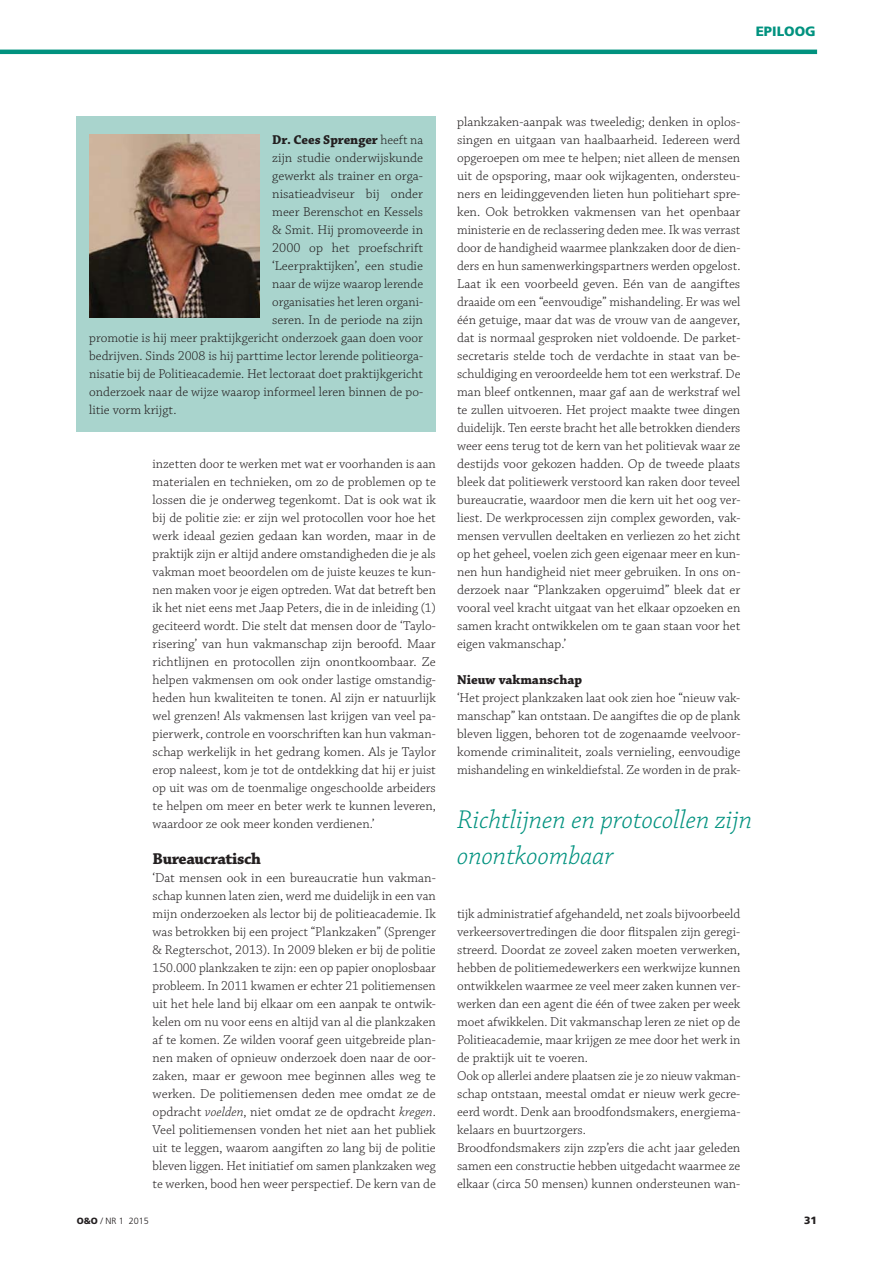
<style>
.page{position:relative;width:893px;height:1263px;background:#fff}
.page>*{position:absolute;margin:0;border:0;box-sizing:border-box;transform-origin:0 0}
.t1{font:italic 300 27px/36px "Chaparral Pro";color:#00927f}
.t2{font:700 16.5px "Chaparral Pro";letter-spacing:-.025em;color:#231f20}
.t3{font:300 13.5px/18px "Chaparral Pro";color:#231f20;text-align:justify}
.t4{font:700 13.5px "Chaparral Pro";color:#231f20}
.t5{font:900 13.5px "Frutiger LT Std";color:#00927f}
.t6{font:900 10.5px "Frutiger LT Std";color:#231f20}
.t7{font:300 9px "Frutiger LT Std";color:#231f20}
.s1{font-weight:300}
.s2{font-style:italic}
.s3{font-weight:900}
</style>
<div class="page">
<hr style="left:0;top:50px;width:817px;height:4px;background:#00927f">
<div style="left:76px;top:116px;width:360px;height:316px;background:#a9d4cd"></div>
<img style="left:89px;top:134px;width:170px;height:183px">
<p class="t5" style="left:756px;top:26px;width:62px">EPILOOG</p>
<p class="t4" style="left:272px;top:134px;width:152px">Dr. Cees Sprenger <span class="s1">heeft na</span></p>
<p class="t3" style="left:272px;top:150px;width:152px">zijn studie onderwijskunde</p>
<p class="t3" style="left:272px;top:168px;width:152px">gewerkt als trainer en orga-</p>
<p class="t3" style="left:272px;top:186px;width:152px">nisatieadviseur bij onder</p>
<p class="t3" style="left:272px;top:204px;width:152px">meer Berenschot en Kessels</p>
<p class="t3" style="left:272px;top:222px;width:152px">&amp; Smit. Hij promoveerde in</p>
<p class="t3" style="left:272px;top:240px;width:152px">2000 op het proefschrift</p>
<p class="t3" style="left:272px;top:258px;width:152px">‘Leerpraktijken’, een studie</p>
<p class="t3" style="left:272px;top:276px;width:152px">naar de wijze waarop lerende</p>
<p class="t3" style="left:272px;top:294px;width:152px">organisaties het leren organi-</p>
<p class="t3" style="left:272px;top:312px;width:152px">seren. In de periode na zijn</p>
<p class="t3" style="left:89px;top:330px;width:335px">promotie is hij meer praktijkgericht onderzoek gaan doen voor</p>
<p class="t3" style="left:89px;top:348px;width:335px">bedrijven. Sinds 2008 is hij parttime lector lerende politieorga-</p>
<p class="t3" style="left:89px;top:366px;width:335px">nisatie bij de Politieacademie. Het lectoraat doet praktijkgericht</p>
<p class="t3" style="left:89px;top:384px;width:335px">onderzoek naar de wijze waarop informeel leren binnen de po-</p>
<p class="t3" style="left:89px;top:402px;width:89px">litie vorm krijgt.</p>
<p class="t3" style="left:153px;top:456px;width:285px">inzetten door te werken met wat er voorhanden is aan materialen en technieken, om zo de problemen op te lossen die je onderweg tegenkomt. Dat is ook wat ik bij de politie zie: er zijn wel protocollen voor hoe het werk ideaal gezien gedaan kan worden, maar in de praktijk zijn er altijd andere omstandigheden die je als vakman moet beoordelen om de juiste keuzes te kun&shy;nen maken voor je eigen optreden. Wat dat betreft ben ik het niet eens met Jaap Peters, die in de inleiding (1) geciteerd wordt. Die stelt dat mensen door de ‘Taylo&shy;risering’ van hun vakmanschap zijn beroofd. Maar richtlijnen en protocollen zijn onontkoombaar. Ze helpen vakmensen om ook onder lastige omstandig&shy;heden hun kwaliteiten te tonen. Al zijn er natuurlijk wel grenzen! Als vakmensen last krijgen van veel pa&shy;pierwerk, controle en voorschriften kan hun vakman&shy;schap werkelijk in het gedrang komen. Als je Taylor erop naleest, kom je tot de ontdekking dat hij er juist op uit was om de toenmalige ongeschoolde arbeiders te helpen om meer en beter werk te kunnen leveren, waardoor ze ook meer konden verdienen.’</p>
<p class="t2" style="left:153px;top:852px;width:110px">Bureaucratisch</p>
<p class="t3" style="left:153px;top:870px;width:285px">‘Dat mensen ook in een bureaucratie hun vakman&shy;schap kunnen laten zien, werd me duidelijk in een van mijn onderzoeken als lector bij de politieacademie. Ik was betrokken bij een project “Plankzaken” (Sprenger &amp; Regterschot, 2013). In 2009 bleken er bij de politie 150.000 plankzaken te zijn: een op papier onoplosbaar probleem. In 2011 kwamen er echter 21 politiemensen uit het hele land bij elkaar om een aanpak te ontwik&shy;kelen om nu voor eens en altijd van al die plankzaken af te komen. Ze wilden vooraf geen uitgebreide plan&shy;nen maken of opnieuw onderzoek doen naar de oor&shy;zaken, maar er gewoon mee beginnen alles weg te werken. De politiemensen deden mee omdat ze de opdracht <span class="s2">voelden</span>, niet omdat ze de opdracht <span class="s2">kregen</span>.<br>Veel politiemensen vonden het niet aan het publiek uit te leggen, waarom aangiften zo lang bij de politie bleven liggen. Het initiatief om samen plankzaken weg te werken, bood hen weer perspectief. De kern van de</p>
<p class="t3" style="left:457px;top:114px;width:285px">plankzaken-aanpak was tweeledig; denken in oplos&shy;singen en uitgaan van haalbaarheid. Iedereen werd opgeroepen om mee te helpen; niet alleen de mensen uit de opsporing, maar ook wijkagenten, ondersteu&shy;ners en leidinggevenden lieten hun politiehart spre&shy;ken. Ook betrokken vakmensen van het openbaar ministerie en de reclassering deden mee. Ik was verrast door de handigheid waarmee plankzaken door de dien&shy;ders en hun samenwerkingspartners werden opgelost.<br>Laat ik een voorbeeld geven. Eén van de aangiftes draaide om een “eenvoudige” mishandeling. Er was wel één getuige, maar dat was de vrouw van de aangever, dat is normaal gesproken niet voldoende. De parket&shy;secretaris stelde toch de verdachte in staat van be&shy;schuldiging en veroordeelde hem tot een werkstraf. De man bleef ontkennen, maar gaf aan de werkstraf wel te zullen uitvoeren. Het project maakte twee dingen duidelijk. Ten eerste bracht het alle betrokken dienders weer eens terug tot de kern van het politievak waar ze destijds voor gekozen hadden. Op de tweede plaats bleek dat politiewerk verstoord kan raken door teveel bureaucratie, waardoor men die kern uit het oog ver&shy;liest. De werkprocessen zijn complex geworden, vak&shy;mensen vervullen deeltaken en verliezen zo het zicht op het geheel, voelen zich geen eigenaar meer en kun&shy;nen hun handigheid niet meer gebruiken. In ons on&shy;derzoek naar “Plankzaken opgeruimd” bleek dat er vooral veel kracht uitgaat van het elkaar opzoeken en samen kracht ontwikkelen om te gaan staan voor het eigen vakmanschap.’</p>
<p class="t4" style="left:457px;top:674px;width:127px">Nieuw vakmanschap</p>
<p class="t3" style="left:457px;top:690px;width:285px">‘Het project plankzaken laat ook zien hoe “nieuw vak&shy;manschap” kan ontstaan. De aangiftes die op de plank bleven liggen, behoren tot de zogenaamde veelvoor&shy;komende criminaliteit, zoals vernieling, eenvoudige mishandeling en winkeldiefstal. Ze worden in de prak-</p>
<h1 class="t1" style="left:457px;top:804px;width:296px">Richtlijnen en protocollen zijn onontkoombaar</h1>
<p class="t3" style="left:457px;top:906px;width:285px;text-align:left">tijk administratief afgehandeld, net zoals bijvoorbeeld verkeersovertredingen die door flitspalen zijn geregi&shy;streerd. Doordat ze zoveel zaken moeten verwerken, hebben de politiemedewerkers een werkwijze kunnen ontwikkelen waarmee ze veel meer zaken kunnen ver&shy;werken dan een agent die één of twee zaken per week moet afwikkelen. Dit vakmanschap leren ze niet op de Politieacademie, maar krijgen ze mee door het werk in de praktijk uit te voeren.<br>Ook op allerlei andere plaatsen zie je zo nieuw vakman&shy;schap ontstaan, meestal omdat er nieuw werk gecre&shy;eerd wordt. Denk aan broodfondsmakers, energiema&shy;kelaars en buurtzorgers.<br>Broodfondsmakers zijn zzp’ers die acht jaar geleden samen een constructie hebben uitgedacht waarmee ze elkaar (circa 50 mensen) kunnen ondersteunen wan-</p>
<p class="t7" style="left:77px;top:1217px;width:74px"><span class="s3">O&amp;O</span> / NR 1 2015</p>
<p class="t6" style="left:804px;top:1216px;width:14px">31</p>
</div>
